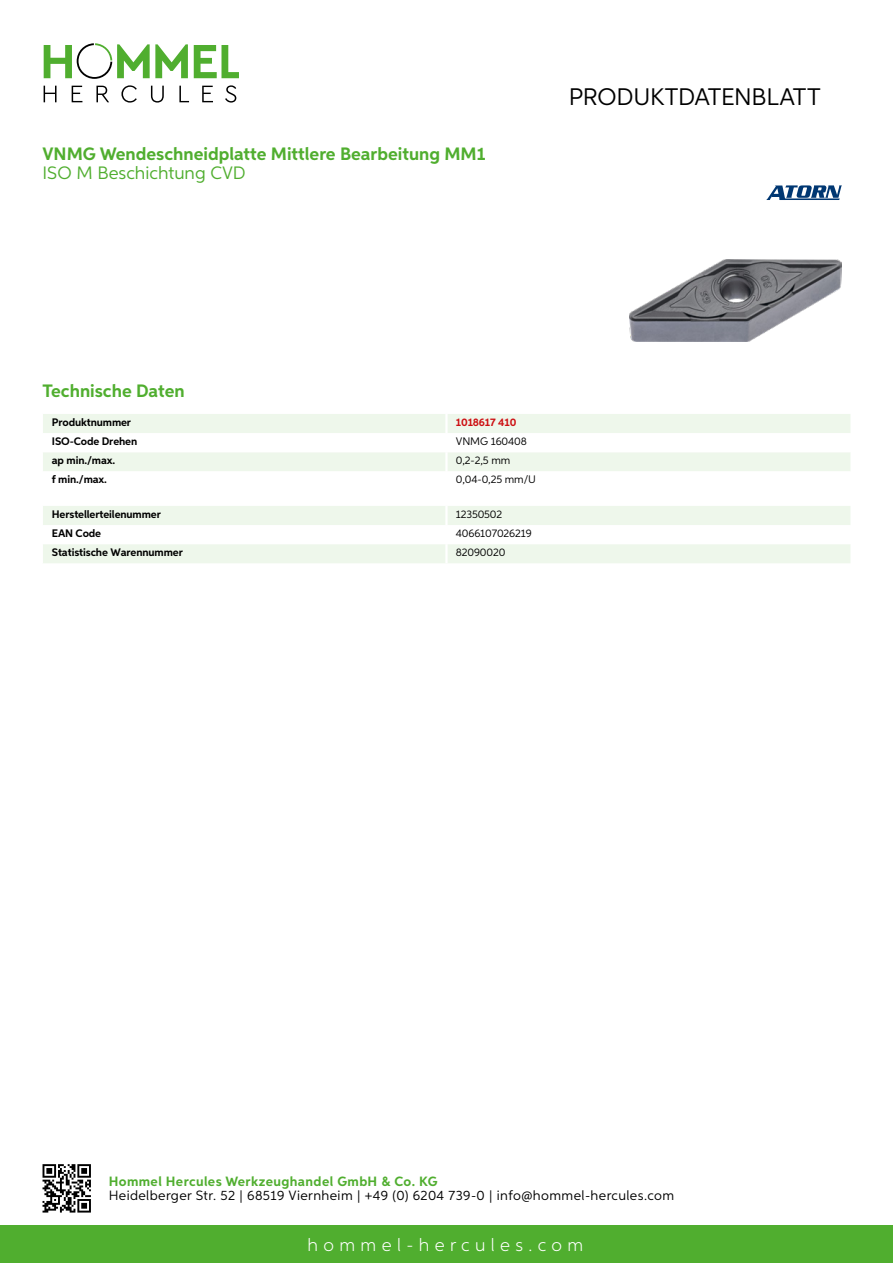
<style>
.page{position:relative;width:893px;height:1263px;background:#fff}
.page>*{position:absolute;margin:0;border:0;box-sizing:border-box;transform-origin:0 0}
.t1{font:24px "Aspira";letter-spacing:-.01em;color:#000}
.t2{font:700 18px "Aspira";color:#50ae2f}
.t3{font:300 18px "Aspira";letter-spacing:.3em;color:#fff}
.t4{font:18px "Aspira";color:#50ae2f}
.t5{font:13.5px "Aspira";letter-spacing:.03em;color:#000}
.t6{font:700 13.5px "Aspira";letter-spacing:.03em;color:#50ae2f}
.t7{font:700 10.95px "Aspira";letter-spacing:-.01em;color:#000}
.t8{font:10.95px "Aspira";letter-spacing:-.01em;color:#000}
.t9{font:700 10.95px "Aspira";letter-spacing:-.01em;color:#cd1013}
</style>
<div class="page">
<div style="left:0;top:1226px;width:893px;height:37px;background:#50ae2f"></div>
<svg style="left:43px;top:1164px;width:48px;height:48px"></svg>
<svg style="left:194px;top:45px;width:45px;height:33px"></svg>
<svg style="left:44px;top:43px;width:144px;height:36px"></svg>
<svg style="left:44px;top:86px;width:13px;height:16px"></svg>
<svg style="left:72px;top:86px;width:10px;height:16px"></svg>
<svg style="left:96px;top:86px;width:13px;height:16px"></svg>
<svg style="left:121px;top:85px;width:16px;height:18px"></svg>
<svg style="left:151px;top:86px;width:13px;height:17px"></svg>
<svg style="left:179px;top:86px;width:10px;height:16px"></svg>
<svg style="left:202px;top:86px;width:11px;height:16px"></svg>
<svg style="left:225px;top:85px;width:11px;height:18px"></svg>
<div style="left:43px;top:414px;width:807px;height:19px;background:#eef7eb"></div>
<div style="left:43px;top:452px;width:807px;height:19px;background:#eef7eb"></div>
<hr style="left:445px;top:414px;width:3px;height:19px;background:#fff">
<hr style="left:445px;top:452px;width:3px;height:19px;background:#fff">
<svg style="left:43px;top:506px;width:807px;height:57px"></svg>
<hr style="left:445px;top:544px;width:3px;height:19px;background:#fff">
<img style="left:629px;top:259px;width:213px;height:82px">
<svg style="left:766px;top:185px;width:76px;height:15px"></svg>
<h2 class="t2" style="left:43px;top:142px;width:444px">VNMG Wendeschneidplatte Mittlere Bearbeitung MM1</h2>
<h2 class="t4" style="left:43px;top:162px;width:202px">ISO M Beschichtung CVD</h2>
<h1 class="t1" style="left:569px;top:82px;width:253px">Produktdatenblatt</h1>
<h2 class="t2" style="left:43px;top:380px;width:144px">Technische Daten</h2>
<p class="t7" style="left:52px;top:415px;width:81px">Produktnummer</p>
<p class="t9" style="left:456px;top:415px;width:62px">1018617 410</p>
<p class="t7" style="left:52px;top:434px;width:87px">ISO-Code Drehen</p>
<p class="t8" style="left:456px;top:435px;width:73px">VN MG 160408</p>
<p class="t7" style="left:52px;top:454px;width:65px">ap min./max.</p>
<p class="t8" style="left:456px;top:454px;width:56px">0,2-2,5 mm</p>
<p class="t7" style="left:52px;top:473px;width:57px">f min./max.</p>
<p class="t8" style="left:456px;top:473px;width:80px">0,04-0,25 mm/U</p>
<p class="t7" style="left:52px;top:507px;width:111px">Herstellerteilenummer</p>
<p class="t8" style="left:456px;top:507px;width:48px">12350502</p>
<p class="t7" style="left:52px;top:526px;width:51px">EAN Code</p>
<p class="t8" style="left:456px;top:526px;width:77px">4066107026219</p>
<p class="t7" style="left:52px;top:546px;width:132px">Statistische Warennummer</p>
<p class="t8" style="left:456px;top:546px;width:51px">82090020</p>
<p class="t6" style="left:109px;top:1172px;width:330px">Hommel Hercules Werkzeughandel GmbH &amp; Co. KG</p>
<p class="t5" style="left:109px;top:1187px;width:567px">Heidelberger Str. 52 | 68519 Viernheim | +49 (0) 6204 739-0 | info@hommel-hercules.com</p>
<h2 class="t3" style="left:307px;top:1234px;width:277px">hommel-hercules.com</h2>
</div>
